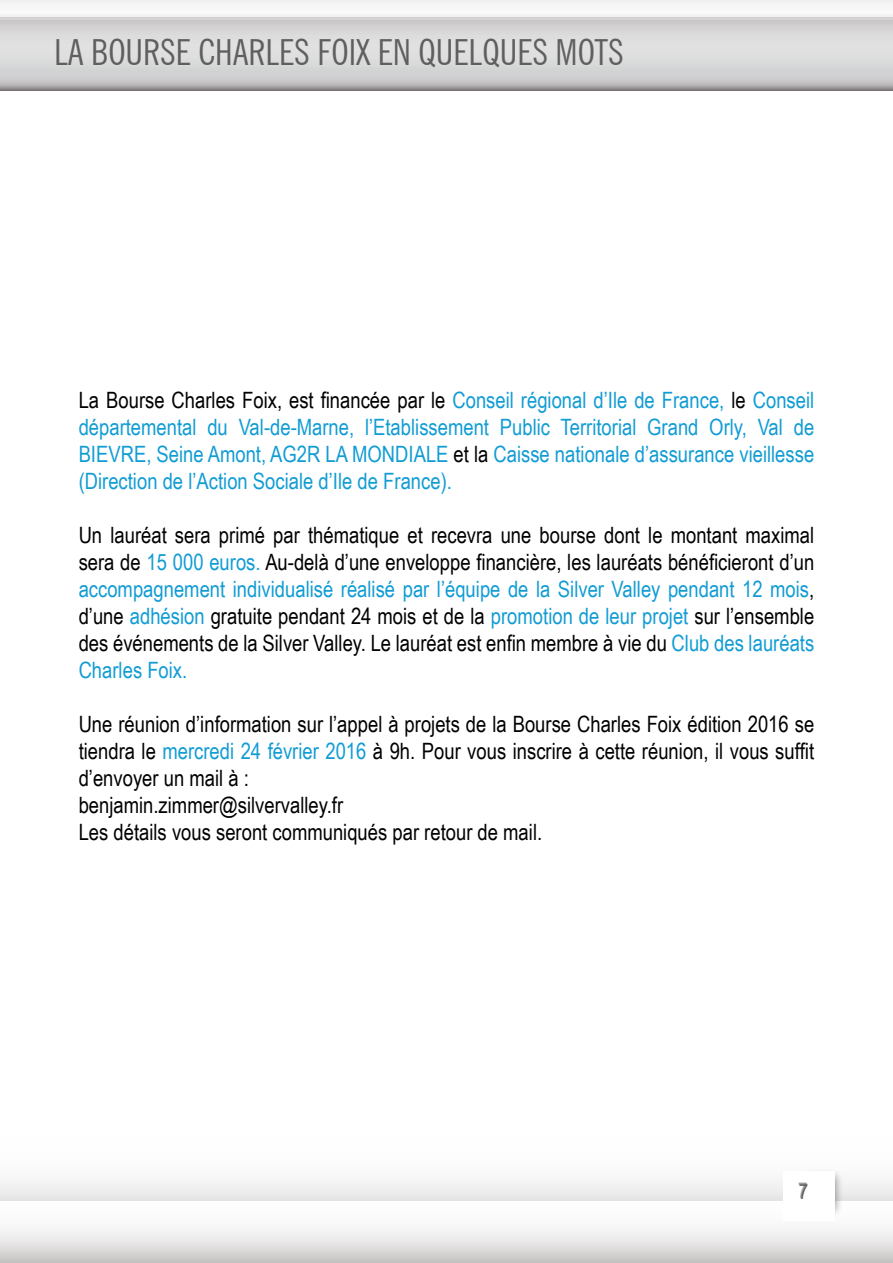
<style>
.page{position:relative;width:893px;height:1263px;background:#fff}
.page>*{position:absolute;margin:0;border:0;box-sizing:border-box;transform-origin:0 0}
.t1{font:condensed 36px "News Gothic BT";color:#5f5f5f}
.t2{font:22.5px/27px "Arial Narrow";color:#000;text-align:justify}
.t3{font:22.5px/27px "Arial Narrow";color:#119cd4;text-align:justify}
.t4{font:21px "Arial Narrow";color:#5f5f5f}
.s1{color:#000}
.s2{color:#119cd4}
</style>
<div class="page">
<svg style="left:0;top:1200px;width:893px;height:63px"></svg>
<div style="left:0;top:1181px;width:893px;height:19px;background:#eeeded"></div>
<svg style="left:0;top:0;width:893px;height:90px"></svg>
<div style="left:801px;top:1168px;width:43px;height:50px;background:#000;opacity:.42"></div>
<div style="left:783px;top:1171px;width:52px;height:50px;background:#fff"></div>
<div style="left:798px;top:1182px;width:10px;height:16px;background:#000;opacity:.45"></div>
<h1 class="t1" style="left:54px;top:30px;width:571px">LA BOURSE CHARLES FOIX EN QUELQUES MOTS</h1>
<p class="t3" style="left:79px;top:385px;width:737px"><span class="s1">La Bourse Charles Foix, est financée par le</span> Conseil régional d’Ile de France, <span class="s1">le</span> Conseil départemental du Val-de-Marne, l’Etablissement Public Territorial Grand Orly, Val de BIEVRE, Seine Amont, AG2R LA MONDIALE <span class="s1">et la</span> Caisse nationale d’assurance vieillesse (Direction de l’Action Sociale d’Ile de France).</p>
<p class="t2" style="left:79px;top:520px;width:737px">Un lauréat sera primé par thématique et recevra une bourse dont le montant maximal sera de <span class="s2">15 000 euros.</span> Au-delà d’une enveloppe financière, les lauréats bénéficieront d’un <span class="s2">accompagnement individualisé réalisé par l’équipe de la Silver Valley pendant 12 mois</span>, d’une <span class="s2">adhésion</span> gratuite pendant 24 mois et de la <span class="s2">promotion de leur projet</span> sur l’ensemble des événements de la Silver Valley. Le lauréat est enfin membre à vie du <span class="s2">Club des lauréats Charles Foix.</span></p>
<p class="t2" style="left:79px;top:709px;width:737px;text-align:left">Une réunion d’information sur l’appel à projets de la Bourse Charles Foix édition 2016 se tiendra le <span class="s2">mercredi 24 février 2016</span> à 9h. Pour vous inscrire à cette réunion, il vous suffit d’envoyer un mail à :<br>benjamin.zimmer@silvervalley.fr<br>Les détails vous seront communiqués par retour de mail.</p>
<p class="t4" style="left:799px;top:1176px;width:11px">7</p>
</div>
